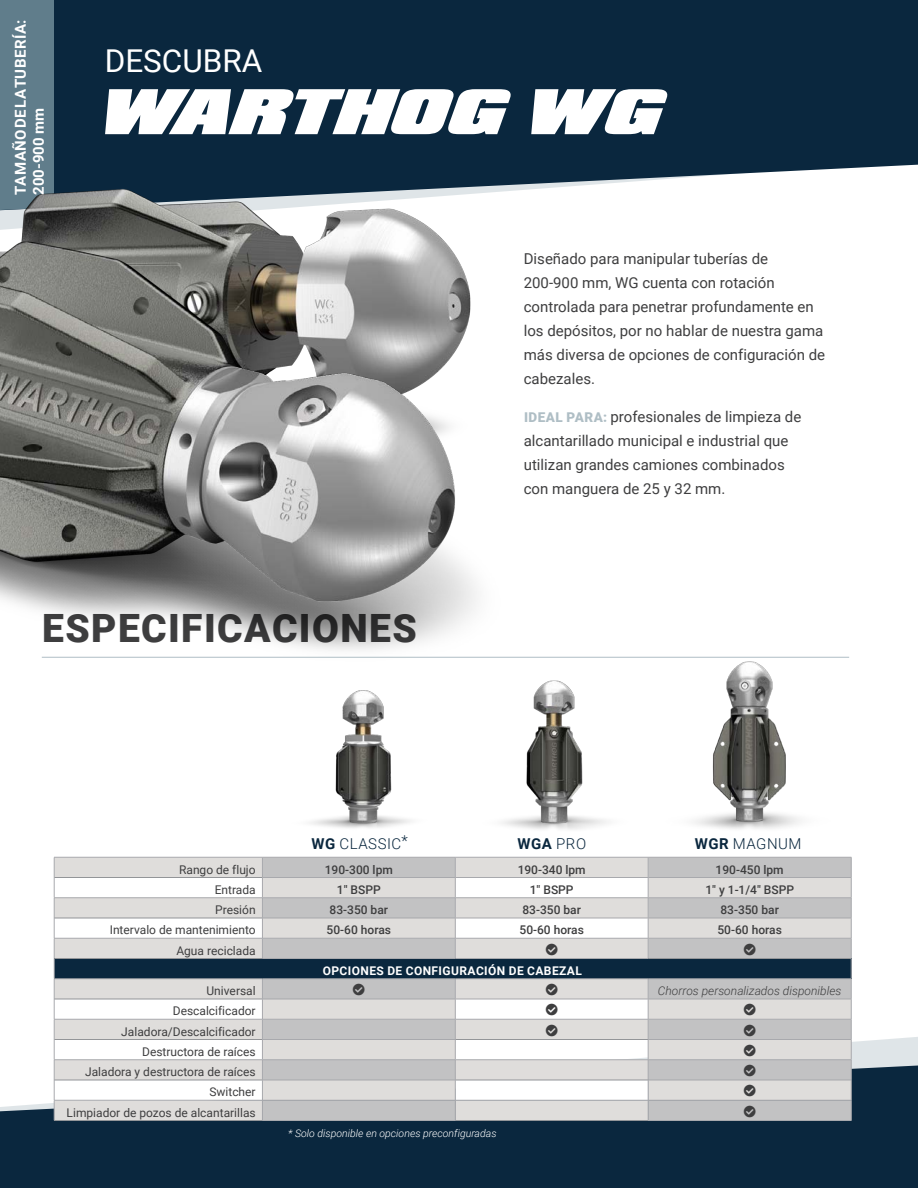
<style>
.page{position:relative;width:918px;height:1188px;background:#fff}
.page>*{position:absolute;margin:0;border:0;box-sizing:border-box;transform-origin:0 0}
.CH3-Main_Tools{font:900 39px "Roboto";letter-spacing:.035em;color:#3e3e3f}
.t1{font:31.5px "Roboto";color:#fff}
.Intro_Paragraph{font:15px/24px "Roboto";color:#3e3e3f}
.Features_-_Bullets{font:15px/24px "Roboto";color:#3e3e3f}
.t2{font:700 15px/18px "Roboto";letter-spacing:.035em;color:#fff}
.t3{font:300 15px "Roboto";letter-spacing:.035em;color:#0a273e}
.t4{font:700 15px "Roboto";color:#0a273e}
.Specs_Bold{font:12px "Roboto";color:#3e3e3f}
.Specs_Bold-2{font:500 12px "Roboto";color:#3e3e3f}
.Specs_Bold-3{font:700 12px "Roboto";letter-spacing:.035em;color:#fff}
.Specs_Bold-4{font:italic 300 12px "Roboto";color:#3e3e3f}
.Specs_Bold-5{font:12px "Font Awesome 5 Free Solid";color:#3e3e3f}
.t5{font:italic 300 10.5px "Roboto";color:#fff}
.s1{font-weight:900;font-size:13.5px;color:#afbec5}
.s2{font-weight:700}
.s3{font-weight:300}
</style>
<div class="page">
<div style="left:54px;top:0;width:864px;height:192px;background:#0a273e"></div>
<div style="left:0;top:0;width:54px;height:163px;background:#607d8b"></div>
<svg style="left:53px;top:1037px;width:865px;height:29px;fill:#dfe5e8"></svg>
<div style="left:0;top:1066px;width:918px;height:122px;background:#0a273e"></div>
<img style="left:0;top:163px;width:496px;height:75px">
<img style="left:0;top:238px;width:543px;height:420px">
<hr style="left:42px;top:657px;width:807px;height:1px;background:#afbec5">
<svg style="left:649px;top:1020px;width:202px;height:100px;fill:#c2c2c3"></svg>
<svg style="left:649px;top:858px;width:202px;height:161px;fill:#c2c2c3"></svg>
<div style="left:54px;top:959px;width:797px;height:20px;background:#0a273e"></div>
<hr style="left:648px;top:958px;width:203px;height:1px;background:#939598">
<hr style="left:648px;top:978px;width:203px;height:1px;background:#a8a9ad">
<hr style="left:648px;top:999px;width:203px;height:1px;background:#a8a9ad">
<hr style="left:648px;top:938px;width:203px;height:1px;background:#a8a9ad">
<hr style="left:648px;top:897px;width:203px;height:1px;background:#a8a9ad">
<hr style="left:648px;top:918px;width:203px;height:1px;background:#a8a9ad">
<hr style="left:648px;top:857px;width:203px;height:1px;background:#a8a9ad">
<hr style="left:648px;top:877px;width:203px;height:1px;background:#a8a9ad">
<hr style="left:648px;top:1019px;width:203px;height:1px;background:#a8a9ad">
<hr style="left:648px;top:1039px;width:203px;height:1px;background:#a8a9ad">
<hr style="left:648px;top:1059px;width:203px;height:1px;background:#a8a9ad">
<hr style="left:648px;top:1080px;width:203px;height:1px;background:#a8a9ad">
<hr style="left:54px;top:1120px;width:208px;height:1px;background:#939598">
<hr style="left:455px;top:1120px;width:193px;height:1px;background:#939598">
<hr style="left:262px;top:1120px;width:193px;height:1px;background:#a8a9ad">
<hr style="left:648px;top:1100px;width:203px;height:1px;background:#a8a9ad">
<svg style="left:851px;top:857px;width:1px;height:263px"></svg>
<hr style="left:648px;top:1120px;width:203px;height:1px;background:#a8a9ad">
<img style="left:310px;top:690px;width:101px;height:138px">
<img style="left:502px;top:680px;width:105px;height:150px">
<svg style="left:105px;top:89px;width:562px;height:45px"></svg>
<img style="left:694px;top:661px;width:107px;height:168px">
<svg style="left:744px;top:943px;width:12px;height:12px"></svg>
<svg style="left:744px;top:1004px;width:12px;height:12px"></svg>
<svg style="left:54px;top:857px;width:595px;height:263px"></svg>
<svg style="left:744px;top:1024px;width:12px;height:12px"></svg>
<svg style="left:744px;top:1045px;width:12px;height:11px"></svg>
<svg style="left:744px;top:1065px;width:12px;height:11px"></svg>
<svg style="left:744px;top:1085px;width:12px;height:12px"></svg>
<svg style="left:744px;top:1105px;width:12px;height:12px"></svg>
<p class="t2" style="left:11px;top:195px;width:177px;rotate:-90deg">TAMAÑO DE LA TUBERÍA:<br>200-900 mm</p>
<p class="t1" style="left:105px;top:39px;width:159px">DESCUBRA</p>
<p class="CH3-Main_Tools" style="left:42px;top:601px;width:376px">ESPECIFICACIONES</p>
<p class="Intro_Paragraph" style="left:524px;top:246px;width:303px">Diseñado para manipular tuberías de 200-900 mm, WG cuenta con rotación controlada para penetrar profundamente en los depósitos, por no hablar de nuestra gama más diversa de opciones de configuración de cabezales.</p>
<p class="Features_-_Bullets" style="left:524px;top:404px;width:279px"><span class="s1">IDEAL PARA:</span> profesionales de limpieza de alcantarillado municipal e industrial que utilizan grandes camiones combinados con manguera de 25 y 32 mm.</p>
<p class="t3" style="left:312px;top:833px;width:98px"><span class="s2">WG</span> CLASSIC*</p>
<p class="t4" style="left:518px;top:833px;width:70px">WGA <span class="s3">PRO</span></p>
<p class="t3" style="left:695px;top:833px;width:108px"><span class="s2">WGR</span> MAGNUM</p>
<p class="Specs_Bold" style="left:179px;top:861px;width:78px">Rango de flujo</p>
<p class="Specs_Bold-2" style="left:325px;top:861px;width:70px">190-300 lpm</p>
<p class="Specs_Bold-2" style="left:518px;top:861px;width:70px">190-340 lpm</p>
<p class="Specs_Bold-2" style="left:716px;top:861px;width:70px">190-450 lpm</p>
<p class="Specs_Bold" style="left:215px;top:881px;width:43px">Entrada</p>
<p class="Specs_Bold-2" style="left:337px;top:881px;width:45px">1" BSPP</p>
<p class="Specs_Bold-2" style="left:530px;top:881px;width:45px">1" BSPP</p>
<p class="Specs_Bold-2" style="left:705px;top:881px;width:90px">1" y 1-1/4" BSPP</p>
<p class="Specs_Bold" style="left:215px;top:901px;width:42px">Presión</p>
<p class="Specs_Bold-2" style="left:330px;top:901px;width:60px">83-350 bar</p>
<p class="Specs_Bold-2" style="left:522px;top:901px;width:60px">83-350 bar</p>
<p class="Specs_Bold-2" style="left:720px;top:901px;width:60px">83-350 bar</p>
<p class="Specs_Bold" style="left:110px;top:922px;width:147px">Intervalo de mantenimiento</p>
<p class="Specs_Bold-2" style="left:327px;top:922px;width:66px">50-60 horas</p>
<p class="Specs_Bold-2" style="left:520px;top:922px;width:66px">50-60 horas</p>
<p class="Specs_Bold-2" style="left:717px;top:922px;width:66px">50-60 horas</p>
<p class="Specs_Bold" style="left:176px;top:942px;width:81px">Agua reciclada</p>
<p class="Specs_Bold-5" style="left:546px;top:943px;width:13px">●</p>
<p class="Specs_Bold-5" style="left:744px;top:943px;width:13px">●</p>
<p class="Specs_Bold-3" style="left:323px;top:962px;width:261px">OPCIONES DE CONFIGURACIÓN DE CABEZAL</p>
<p class="Specs_Bold" style="left:207px;top:982px;width:51px">Universal</p>
<p class="Specs_Bold-5" style="left:353px;top:984px;width:13px">●</p>
<p class="Specs_Bold-5" style="left:546px;top:984px;width:13px">●</p>
<p class="Specs_Bold-4" style="left:658px;top:982px;width:185px">Chorros personalizados disponibles</p>
<p class="Specs_Bold" style="left:173px;top:1003px;width:84px">Descalcificador</p>
<p class="Specs_Bold-5" style="left:546px;top:1004px;width:13px">●</p>
<p class="Specs_Bold-5" style="left:744px;top:1004px;width:13px">●</p>
<p class="Specs_Bold" style="left:121px;top:1023px;width:136px">Jaladora/Descalcificador</p>
<p class="Specs_Bold-5" style="left:546px;top:1024px;width:13px">●</p>
<p class="Specs_Bold-5" style="left:744px;top:1024px;width:13px">●</p>
<p class="Specs_Bold" style="left:142px;top:1043px;width:115px">Destructora de raíces</p>
<p class="Specs_Bold-5" style="left:744px;top:1044px;width:13px">●</p>
<p class="Specs_Bold" style="left:85px;top:1063px;width:172px">Jaladora y destructora de raíces</p>
<p class="Specs_Bold-5" style="left:744px;top:1065px;width:13px">●</p>
<p class="Specs_Bold" style="left:209px;top:1084px;width:48px">Switcher</p>
<p class="Specs_Bold-5" style="left:744px;top:1085px;width:13px">●</p>
<p class="Specs_Bold" style="left:67px;top:1104px;width:191px">Limpiador de pozos de alcantarillas</p>
<p class="Specs_Bold-5" style="left:744px;top:1105px;width:13px">●</p>
<p class="t5" style="left:288px;top:1126px;width:210px">* Solo disponible en opciones preconfiguradas</p>
</div>
